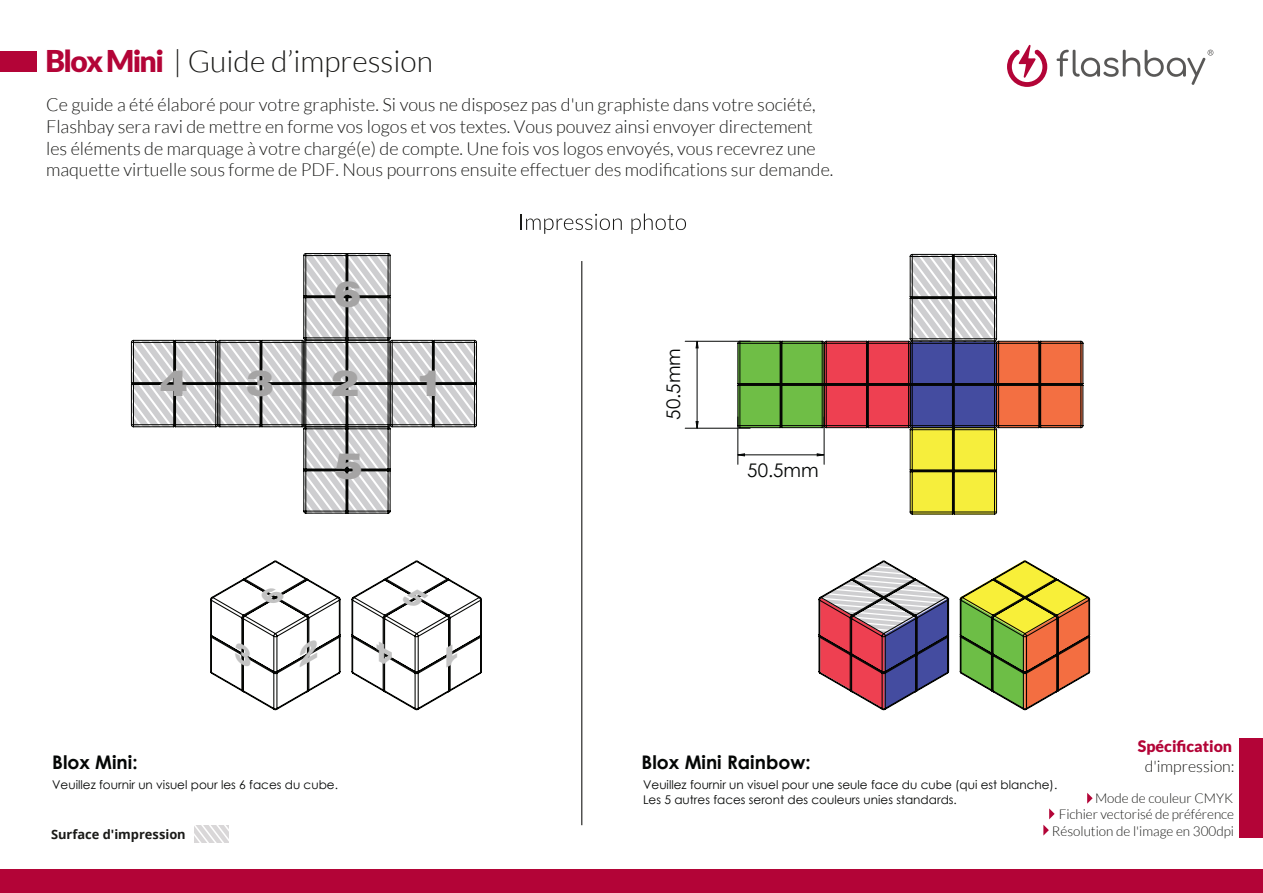
<style>
.page{position:relative;width:1263px;height:893px;background:#fff}
.page>*{position:absolute;margin:0;border:0;box-sizing:border-box;transform-origin:0 0}
.t1{font:900 36.45px "Helvetica Neue LT Pro";color:#a5a4a4;scale:1.16 1}
.t2{font:300 30px "Lato";color:#1a1a18}
.t3{font:700 18.75px "Century Gothic";color:#040605}
.t4{font:18.75px "Century Gothic";color:#040605}
.t5{font:300 18px/21.6px "Lato";color:#1a1a18}
.t6{font:900 15.9px "Lato";color:#b30437}
.t7{font:300 15.9px "Lato";color:#1a1a18}
.t8{font:300 13.5px/16.2px "Lato";color:#1a1a18;text-align:right}
.t9{font:700 12.9px "Open Sans";color:#1a1a18}
.t10{font:12px/14.4px "Century Gothic";color:#040605}
.s1{font-weight:900;color:#b30437}
</style>
<div class="page">
<svg style="left:194px;top:826px;width:35px;height:17px"></svg>
<svg style="left:521px;top:214px;width:101px;height:20px"></svg>
<svg style="left:631px;top:213px;width:55px;height:21px"></svg>
<div style="left:1px;top:869px;width:1262px;height:24px;background:#b30437"></div>
<svg style="left:1007px;top:44px;width:40px;height:43px"></svg>
<svg style="left:1057px;top:50px;width:156px;height:35px"></svg>
<div style="left:0;top:51px;width:37px;height:21px;background:#b30437"></div>
<div style="left:1240px;top:738px;width:23px;height:100px;background:#b30437"></div>
<svg style="left:1087px;top:793px;width:6px;height:11px"></svg>
<svg style="left:1049px;top:808px;width:6px;height:11px"></svg>
<svg style="left:1043px;top:825px;width:6px;height:10px"></svg>
<svg style="left:131px;top:253px;width:346px;height:261px"></svg>
<svg style="left:818px;top:560px;width:132px;height:151px"></svg>
<svg style="left:959px;top:560px;width:132px;height:151px"></svg>
<hr style="left:685px;top:428px;width:65px;height:1px;background:#040605">
<hr style="left:685px;top:341px;width:65px;height:1px;background:#040605">
<hr style="left:697px;top:341px;width:1px;height:87px;background:#040605">
<svg style="left:696px;top:421px;width:3px;height:8px"></svg>
<svg style="left:696px;top:341px;width:3px;height:7px"></svg>
<svg style="left:737px;top:254px;width:346px;height:260px"></svg>
<hr style="left:581px;top:261px;width:1px;height:564px;background:#1a1a18">
<svg style="left:210px;top:560px;width:131px;height:151px"></svg>
<svg style="left:351px;top:560px;width:131px;height:151px"></svg>
<h2 class="t2" style="left:45px;top:45px;width:389px"><span class="s1">Blox Mini</span> | Guide d’impression</h2>
<p class="t5" style="left:46px;top:94px;width:789px">Ce guide a été élaboré pour votre graphiste. Si vous ne disposez pas d'un graphiste dans votre société, Flashbay sera ravi de mettre en forme vos logos et vos textes. Vous pouvez ainsi envoyer directement les éléments de marquage à votre chargé(e) de compte. Une fois vos logos envoyés, vous recevrez une maquette virtuelle sous forme de PDF. Nous pourrons ensuite effectuer des modifications sur demande.</p>
<h1 class="t1" style="left:160px;top:361px;width:26px">4</h1>
<h1 class="t1" style="left:246px;top:361px;width:26px">3</h1>
<h1 class="t1" style="left:333px;top:272px;width:26px">6</h1>
<h1 class="t1" style="left:331px;top:361px;width:26px">2</h1>
<h1 class="t1" style="left:415px;top:361px;width:26px">1</h1>
<h1 class="t1" style="left:335px;top:444px;width:26px">5</h1>
<p class="t4" style="left:660px;top:419px;width:73px;rotate:-90deg">50.5mm</p>
<p class="t4" style="left:747px;top:457px;width:73px">50.5mm</p>
<p class="t6" style="left:1138px;top:737px;width:96px">Spécification</p>
<p class="t7" style="left:1145px;top:757px;width:91px">d'impression:</p>
<p class="t8" style="left:1052px;top:790px;width:184px">Mode de couleur CMYK<br>Fichier vectorisé de préférence<br>Résolution de l'image en 300dpi</p>
<p class="t3" style="left:52px;top:748px;width:87px">Blox Mini:</p>
<p class="t10" style="left:52px;top:777px;width:287px">Veuillez fournir un visuel pour les 6 faces du cube.</p>
<p class="t10" style="left:643px;top:777px;width:416px">Veuillez fournir un visuel pour une seule face du cube (qui est blanche).<br>Les 5 autres faces seront des couleurs unies standards.</p>
<p class="t3" style="left:642px;top:748px;width:171px">Blox Mini Rainbow:</p>
<p class="t9" style="left:51px;top:825px;width:136px">Surface d'impression</p>
</div>
